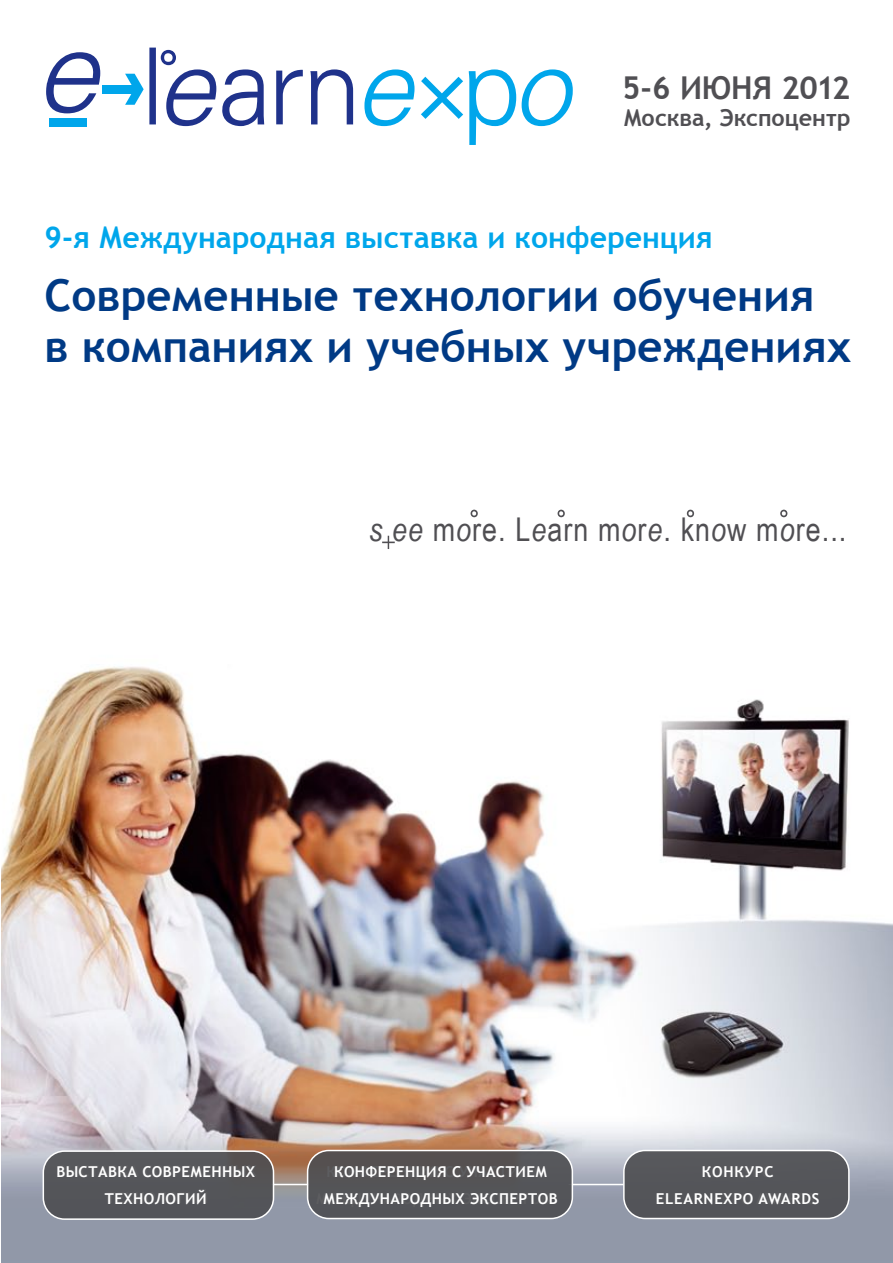
<style>
.page{position:relative;width:893px;height:1263px;background:#fff}
.page>*{position:absolute;margin:0;border:0;box-sizing:border-box;transform-origin:0 0}
.t1{font:700 43.95px/51px "Trebuchet MS";color:#003a85}
.t2{font:32.7px "Arial Narrow";letter-spacing:.035em;color:#504f53}
.t3{font:700 31.5px "Trebuchet MS";letter-spacing:-.02em;color:#504f53}
.t4{font:700 30px "Trebuchet MS";color:#00a6eb}
.t5{font:700 23.25px "Trebuchet MS";letter-spacing:-.005em;color:#504f53}
.t6{font:700 15px/27px "Trebuchet MS";letter-spacing:.025em;color:#fff;text-align:center}
.t7{font:700 15px/27px "Trebuchet MS";letter-spacing:.025em;color:#f6f5f5;text-align:center}
.t8{font:700 15px/27px "Trebuchet MS";letter-spacing:.05em;color:#fff;text-align:center}
.s1{font-style:italic}
</style>
<div class="page">
<img style="left:1px;top:509px;width:892px;height:754px">
<svg style="left:46px;top:52px;width:54px;height:61px"></svg>
<svg style="left:222px;top:69px;width:42px;height:57px"></svg>
<svg style="left:310px;top:69px;width:43px;height:55px"></svg>
<svg style="left:364px;top:69px;width:50px;height:57px"></svg>
<svg style="left:421px;top:77px;width:42px;height:42px"></svg>
<svg style="left:469px;top:69px;width:47px;height:76px"></svg>
<svg style="left:522px;top:69px;width:51px;height:57px"></svg>
<div style="left:49px;top:118px;width:38px;height:9px;background:#00a6eb"></div>
<svg style="left:276px;top:69px;width:27px;height:55px"></svg>
<div style="left:103px;top:85px;width:34px;height:9px;background:#00a6eb"></div>
<svg style="left:125px;top:48px;width:91px;height:78px"></svg>
<hr style="left:273px;top:1184px;width:36px;height:1px;background:#fff">
<hr style="left:572px;top:1184px;width:52px;height:1px;background:#fff">
<div style="left:43px;top:1151px;width:230px;height:68px;background:#545559;border-radius:21px"></div>
<div style="left:43px;top:1150px;width:231px;height:70px;border:2px solid #fff;border-radius:21px"></div>
<div style="left:308px;top:1150px;width:264px;height:68px;background:#545458;border-radius:21px"></div>
<div style="left:307px;top:1150px;width:266px;height:69px;border:2px solid #fff;border-radius:21px"></div>
<div style="left:624px;top:1150px;width:225px;height:68px;background:#545559;border-radius:21px"></div>
<div style="left:623px;top:1150px;width:227px;height:69px;border:2px solid #fff;border-radius:21px"></div>
<svg style="left:382px;top:536px;width:13px;height:13px"></svg>
<svg style="left:780px;top:510px;width:7px;height:7px"></svg>
<svg style="left:687px;top:510px;width:7px;height:7px"></svg>
<svg style="left:558px;top:510px;width:7px;height:7px"></svg>
<svg style="left:471px;top:510px;width:7px;height:7px"></svg>
<h3 class="t3" style="left:622px;top:68px;width:230px">5-6 ИЮНЯ 2012</h3>
<h3 class="t5" style="left:624px;top:104px;width:228px">Москва, Экспоцентр</h3>
<h3 class="t4" style="left:45px;top:219px;width:670px">9-я Международная выставка и конференция</h3>
<h1 class="t1" style="left:45px;top:270px;width:808px">Современные технологии обучения<br>в компаниях и учебных учреждениях</h1>
<h2 class="t2" style="left:369px;top:505px;width:479px"><span class="s1">s ee</span> m<span class="s1">o</span>re. L<span class="s1">e</span>arn m<span class="s1">o</span>r<span class="s1">e</span>. kn<span class="s1">o</span>w m<span class="s1">o</span>re...</h2>
<p class="t6" style="left:323px;top:1158px;width:236px">КОНФЕРЕНЦИЯ С УЧАСТИЕМ<br>МЕЖДУНАРОДНЫХ ЭКСПЕРТОВ</p>
<p class="t6" style="left:56px;top:1158px;width:200px">ВЫСТАВКА СОВРЕМЕННЫХ<br>ТЕХНОЛОГИЙ</p>
<p class="t8" style="left:656px;top:1158px;width:165px">КОНКУРС<br>ELEARNEXPO AWARDS</p>
<p class="t7" style="left:316px;top:1158px;width:236px">КОНФЕРЕНЦИЯ С УЧАСТИЕМ<br>МЕЖДУНАРОДНЫХ ЭКСПЕРТОВ</p>
<p class="t7" style="left:741px;top:1158px;width:75px;text-align:left">УРС<br>O AWARDS</p>
</div>
